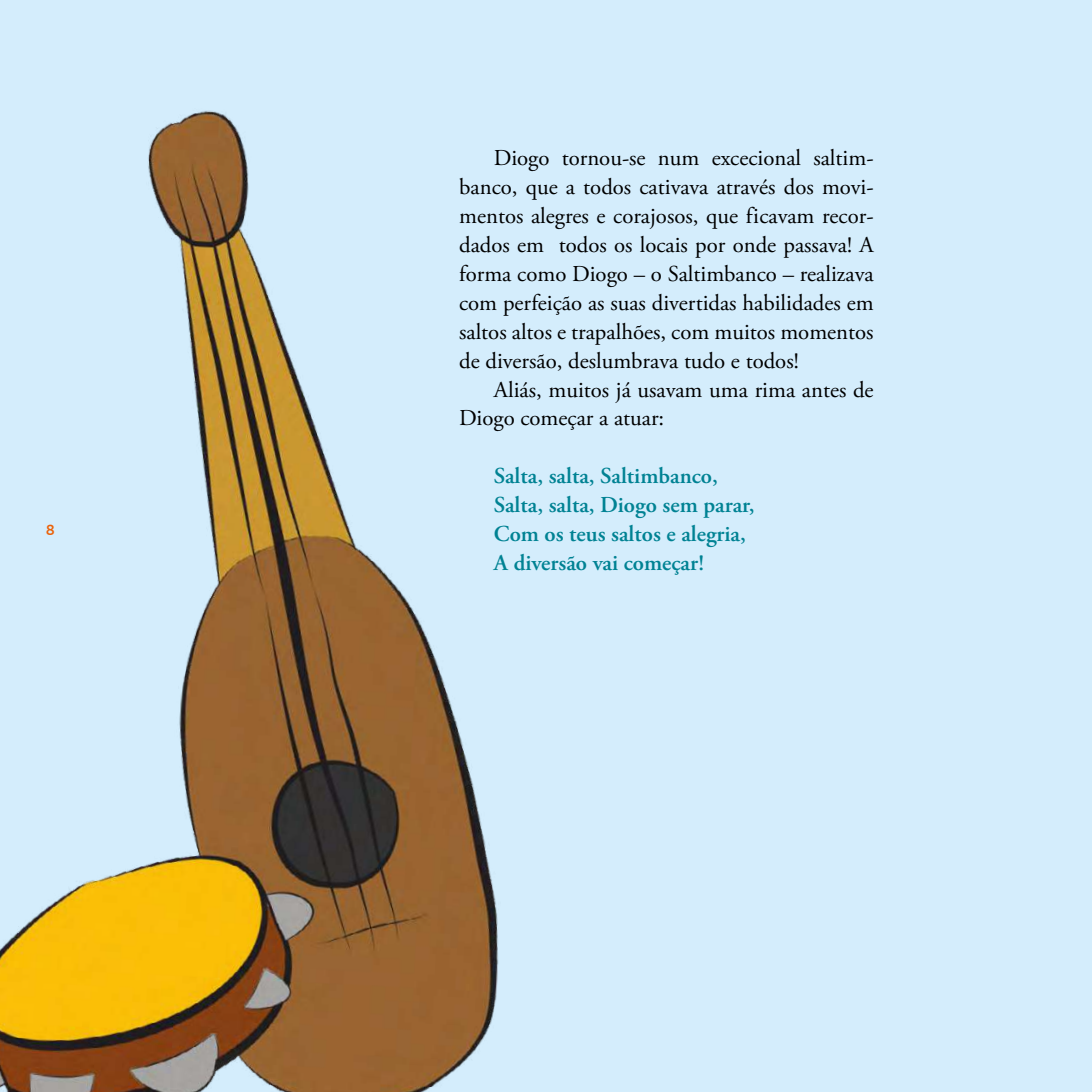
<style>
.page{position:relative;width:1092px;height:1092px;background:#fff}
.page>*{position:absolute;margin:0;border:0;box-sizing:border-box;transform-origin:0 0}
.t1{font:22.75px/28.9px "Adobe Garamond Pro";color:#000;text-align:justify}
.t2{font:600 22.75px/28.9px "Adobe Garamond Pro";color:#008293}
.t3{font:500 15.75px "Bliss";color:#eb6209}
</style>
<div class="page">
<div style="left:0;top:0;width:1091px;height:1091px;background:#d4edfc"></div>
<img style="left:0;top:110px;width:499px;height:981px">
<p class="t3" style="left:46px;top:521px;width:10px">8</p>
<p class="t1" style="left:459px;top:144px;width:416px;text-indent:35px">Diogo tornou-se num excecional saltim&shy;banco, que a todos cativava através dos movi&shy;mentos alegres e corajosos, que ficavam recor&shy;dados em todos os locais por onde passava! A forma como Diogo – o Saltimbanco – realizava com perfeição as suas divertidas habilidades em saltos altos e trapalhões, com muitos momentos de diversão, deslumbrava tudo e todos!</p>
<p class="t1" style="left:459px;top:375px;width:416px;text-indent:35px">Aliás, muitos já usavam uma rima antes de<br>Diogo começar a atuar:</p>
<p class="t2" style="left:494px;top:461px;width:262px">Salta, salta, Saltimbanco,<br>Salta, salta, Diogo sem parar,<br>Com os teus saltos e alegria,<br>A diversão vai começar!</p>
</div>
